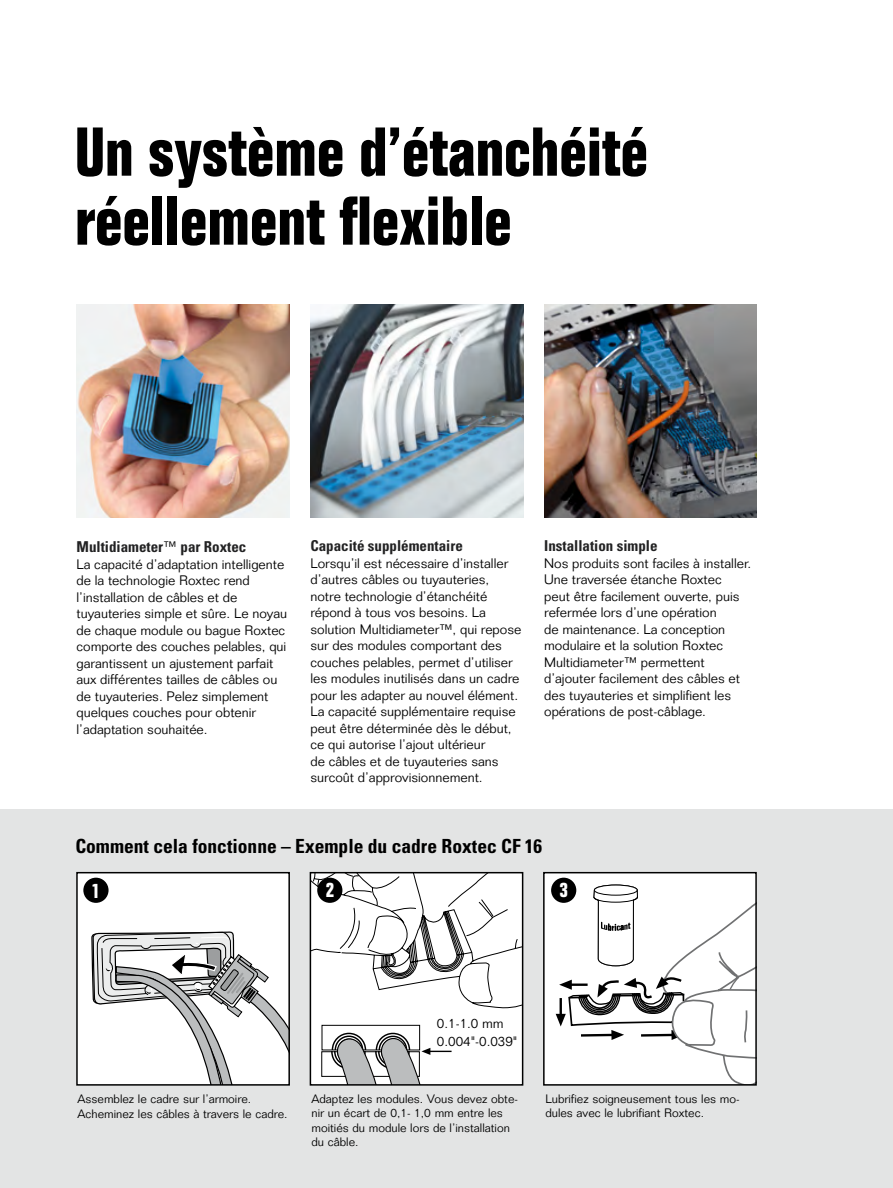
<style>
.page{position:relative;width:893px;height:1188px;background:#fff}
.page>*{position:absolute;margin:0;border:0;box-sizing:border-box;transform-origin:0 0}
.t1{font:700 condensed 67.5px/69px "Folio";color:#000}
.t2{font:700 condensed 20.25px "Folio";color:#fff}
.t3{font:700 condensed 19.5px "Univers";color:#000}
.t4{font:700 condensed 15px "Univers";color:#222223}
.t5{font:300 13.5px/16.5px "Folio";color:#000}
.t6{font:300 12px/14.4px "Folio";color:#000}
.s1{font-family:"Folio";font-weight:300;font-stretch:normal;font-size:13.5px;color:#000}
</style>
<div class="page">
<div style="left:0;top:809px;width:893px;height:379px;background:#e3e4e4"></div>
<div style="left:77px;top:873px;width:212px;height:212px;background:#fff"></div>
<div style="left:310px;top:873px;width:213px;height:212px;background:#fff"></div>
<div style="left:544px;top:873px;width:213px;height:212px;background:#fff"></div>
<img style="left:77px;top:305px;width:212px;height:212px">
<img style="left:310px;top:305px;width:213px;height:212px">
<img style="left:544px;top:305px;width:213px;height:212px">
<svg style="left:91px;top:931px;width:197px;height:153px"></svg>
<div style="left:76px;top:872px;width:214px;height:214px;border:1px solid #000"></div>
<svg style="left:312px;top:874px;width:209px;height:134px"></svg>
<div style="left:321px;top:1051px;width:99px;height:26px;border:1px solid #000"></div>
<div style="left:322px;top:1025px;width:98px;height:25px;border:1px solid #000"></div>
<svg style="left:330px;top:1030px;width:122px;height:54px"></svg>
<div style="left:310px;top:872px;width:213px;height:214px;border:1px solid #000"></div>
<div style="left:543px;top:872px;width:214px;height:214px;border:1px solid #000"></div>
<svg style="left:556px;top:881px;width:200px;height:204px"></svg>
<div style="left:83px;top:878px;width:26px;height:25px;background:#000;border-radius:50%"></div>
<div style="left:317px;top:878px;width:25px;height:25px;background:#000;border-radius:50%"></div>
<div style="left:551px;top:878px;width:25px;height:25px;background:#000;border-radius:50%"></div>
<h1 class="t1" style="left:75px;top:119px;width:575px">Un système d’étanchéité réellement flexible</h1>
<p class="t4" style="left:77px;top:538px;width:171px">Multidiameter<span class="s1">™</span> par Roxtec</p>
<p class="t5" style="left:77px;top:556px;width:212px">La capacité d’adaptation intelligente de la technologie Roxtec rend l’installation de câbles et de tuyauteries simple et sûre. Le noyau de chaque module ou bague Roxtec comporte des couches pelables, qui garantissent un ajustement parfait aux différentes tailles de câbles ou de tuyauteries. Pelez simplement quelques couches pour obtenir l’adaptation souhaitée.</p>
<p class="t4" style="left:310px;top:537px;width:154px">Capacité supplémentaire</p>
<p class="t5" style="left:310px;top:555px;width:212px">Lorsqu’il est nécessaire d’installer d’autres câbles ou tuyauteries, notre technologie d’étanchéité répond à tous vos besoins. La solution Multidiameter™, qui repose sur des modules comportant des couches pelables, permet d’utiliser les modules inutilisés dans un cadre pour les adapter au nouvel élément.<br>La capacité supplémentaire requise peut être déterminée dès le début, ce qui autorise l’ajout ultérieur<br>de câbles et de tuyauteries sans surcoût d’approvisionnement.</p>
<p class="t4" style="left:544px;top:537px;width:115px">Installation simple</p>
<p class="t5" style="left:544px;top:555px;width:209px">Nos produits sont faciles à installer.<br>Une traversée étanche Roxtec<br>peut être facilement ouverte, puis refermée lors d’une opération<br>de maintenance. La conception modulaire et la solution Roxtec<br>Multidiameter™ permettent d’ajouter facilement des câbles et des tuyauteries et simplifient les opérations de post-câblage.</p>
<h3 class="t3" style="left:75px;top:834px;width:468px">Comment cela fonctionne – Exemple du cadre Roxtec CF 16</h3>
<h2 class="t2" style="left:92px;top:879px;width:10px">1</h2>
<h2 class="t2" style="left:326px;top:879px;width:10px">2</h2>
<h2 class="t2" style="left:559px;top:879px;width:10px">3</h2>
<p class="t5" style="left:437px;top:1015px;width:82px;line-height:17.2px">0.1-1.0 mm<br>0.004"-0.039"</p>
<p class="t6" style="left:78px;top:1091px;width:212px;line-height:15.3px">Assemblez le cadre sur l’armoire.<br>Acheminez les câbles à travers le cadre.</p>
<p class="t6" style="left:311px;top:1091px;width:208px">Adaptez les modules. Vous devez obte&shy;nir un écart de 0,1- 1,0 mm entre les moitiés du module lors de l’installation du câble.</p>
<p class="t6" style="left:545px;top:1091px;width:196px">Lubrifiez soigneusement tous les mo&shy;dules avec le lubrifiant Roxtec.</p>
</div>
